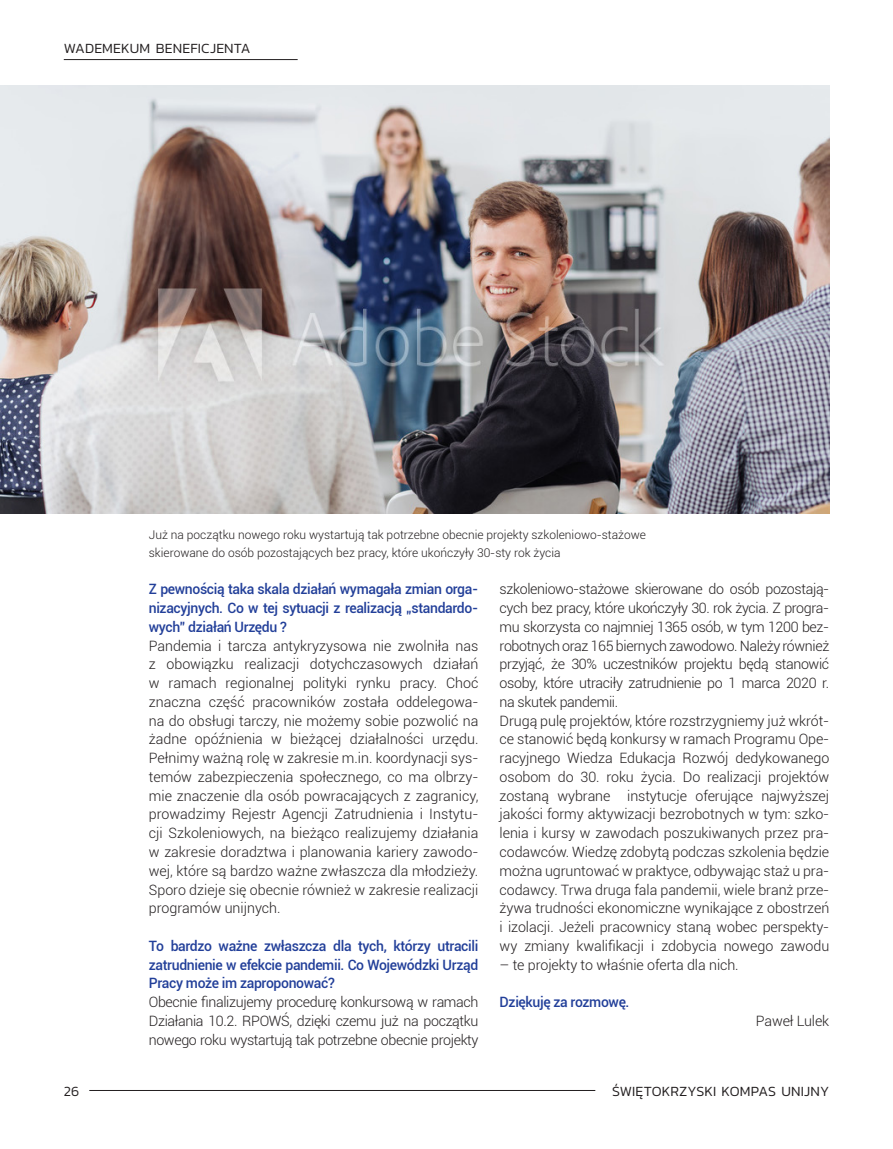
<style>
.page{position:relative;width:893px;height:1149px;background:#fff}
.page>*{position:absolute;margin:0;border:0;box-sizing:border-box;transform-origin:0 0}
.t1{font:300 14.25px/18.8px "Roboto";letter-spacing:-.01em;color:#231f20;text-align:justify}
.t2{font:500 14.25px/18.8px "Roboto";letter-spacing:-.025em;color:#223f99;text-align:justify}
.t3{font:300 14.25px "Kanit";letter-spacing:.01em;color:#231f20}
.t4{font:300 12px/18px "Roboto";color:#231f20}
</style>
<div class="page">
<img style="left:0;top:85px;width:829px;height:428px">
<hr style="left:89px;top:1089px;width:506px;height:1px;background:#231f20">
<hr style="left:64px;top:59px;width:234px;height:1px;background:#231f20">
<p class="t3" style="left:64px;top:38px;width:188px">WADEMEKUM BENEFICJENTA</p>
<p class="t4" style="left:149px;top:525px;width:499px">Już na początku nowego roku wystartują tak potrzebne obecnie projekty szkoleniowo-stażowe skierowane do osób pozostających bez pracy, które ukończyły 30-sty rok życia</p>
<p class="t2" style="left:149px;top:579px;width:331px">Z pewnością taka skala działań wymagała zmian orga&shy;nizacyjnych. Co w tej sytuacji z realizacją „standardo&shy;wych” działań Urzędu ?</p>
<p class="t1" style="left:149px;top:635px;width:331px">Pandemia i tarcza antykryzysowa nie zwolniła nas z obowiązku realizacji dotychczasowych działań w ramach regionalnej polityki rynku pracy. Choć znaczna część pracowników została oddelegowa&shy;na do obsługi tarczy, nie możemy sobie pozwolić na żadne opóźnienia w bieżącej działalności urzędu.<br>Pełnimy ważną rolę w zakresie m.in. koordynacji sys&shy;temów zabezpieczenia społecznego, co ma olbrzy&shy;mie znaczenie dla osób powracających z zagranicy, prowadzimy Rejestr Agencji Zatrudnienia i Instytu&shy;cji Szkoleniowych, na bieżąco realizujemy działania w zakresie doradztwa i planowania kariery zawodo&shy;wej, które są bardzo ważne zwłaszcza dla młodzieży.<br>Sporo dzieje się obecnie również w zakresie realizacji programów unijnych.</p>
<p class="t2" style="left:149px;top:935px;width:331px">To bardzo ważne zwłaszcza dla tych, którzy utracili zatrudnienie w efekcie pandemii. Co Wojewódzki Urząd Pracy może im zaproponować?</p>
<p class="t1" style="left:149px;top:991px;width:331px">Obecnie finalizujemy procedurę konkursową w ramach Działania 10.2. RPOWŚ, dzięki czemu już na początku nowego roku wystartują tak potrzebne obecnie projekty</p>
<p class="t1" style="left:500px;top:579px;width:331px">szkoleniowo-stażowe skierowane do osób pozostają&shy;cych bez pracy, które ukończyły 30. rok życia. Z progra&shy;mu skorzysta co najmniej 1365 osób, w tym 1200 bez&shy;robotnych oraz 165 biernych zawodowo. Należy również przyjąć, że 30% uczestników projektu będą stanowić osoby, które utraciły zatrudnienie po 1 marca 2020 r. na skutek pandemii.</p>
<p class="t1" style="left:500px;top:710px;width:331px">Drugą pulę projektów, które rozstrzygniemy już wkrót&shy;ce stanowić będą konkursy w ramach Programu Ope&shy;racyjnego Wiedza Edukacja Rozwój dedykowanego osobom do 30. roku życia. Do realizacji projektów zostaną wybrane instytucje oferujące najwyższej jakości formy aktywizacji bezrobotnych w tym: szko&shy;lenia i kursy w zawodach poszukiwanych przez pra&shy;codawców. Wiedzę zdobytą podczas szkolenia będzie można ugruntować w praktyce, odbywając staż u pra&shy;codawcy. Trwa druga fala pandemii, wiele branż prze&shy;żywa trudności ekonomiczne wynikające z obostrzeń i izolacji. Jeżeli pracownicy staną wobec perspekty&shy;wy zmiany kwalifikacji i zdobycia nowego zawodu</p>
<p class="t1" style="left:500px;top:954px;width:241px">– te projekty to właśnie oferta dla nich.</p>
<p class="t2" style="left:500px;top:991px;width:131px">Dziękuję za rozmowę.</p>
<p class="t1" style="left:756px;top:1010px;width:75px">Paweł Lulek</p>
<p class="t3" style="left:64px;top:1080px;width:17px">26</p>
<p class="t3" style="left:612px;top:1080px;width:219px">ŚWIĘTOKRZYSKI KOMPAS UNIJNY</p>
</div>
